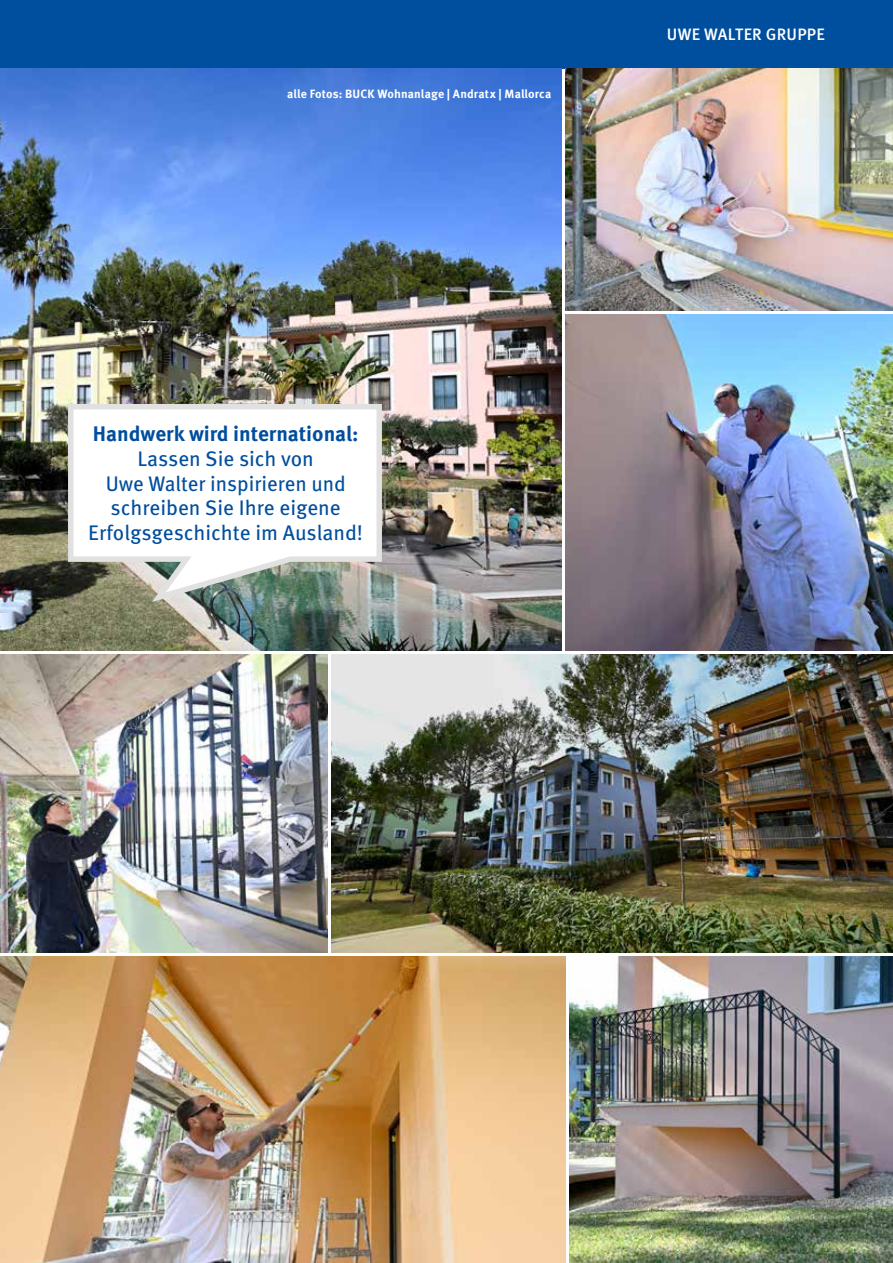
<style>
.page{position:relative;width:893px;height:1263px;background:#fff}
.page>*{position:absolute;margin:0;border:0;box-sizing:border-box;transform-origin:0 0}
.t1{font:21.15px/24.8px "Meta Pro";color:#004e9e;text-align:center}
.t2{font:700 21.15px "Meta Pro";color:#004e9e}
.t3{font:500 16.5px "Meta Pro";letter-spacing:.015em;color:#fff}
.t4{font:700 12px "Meta Pro";letter-spacing:.01em;color:#fff}
</style>
<div class="page">
<div style="left:0;top:0;width:893px;height:68px;background:#004e9e"></div>
<img style="left:0;top:68px;width:561px;height:583px">
<svg style="left:65px;top:401px;width:320px;height:206px"></svg>
<img style="left:566px;top:315px;width:327px;height:336px">
<img style="left:0;top:957px;width:566px;height:306px">
<img style="left:332px;top:655px;width:561px;height:297px">
<img style="left:570px;top:957px;width:323px;height:306px">
<img style="left:566px;top:68px;width:327px;height:242px">
<img style="left:0;top:655px;width:327px;height:297px">
<p class="t4" style="left:287px;top:84px;width:266px">alle Fotos: BUCK Wohnanlage | Andratx | Mallorca</p>
<p class="t3" style="left:667px;top:22px;width:159px">UWE WALTER GRUPPE</p>
<p class="t2" style="left:93px;top:417px;width:267px">Handwerk wird international:</p>
<p class="t1" style="left:88px;top:445px;width:276px">Lassen Sie sich von<br>Uwe Walter inspirieren und schreiben Sie Ihre eigene<br>Erfolgsgeschichte im Ausland!</p>
</div>
